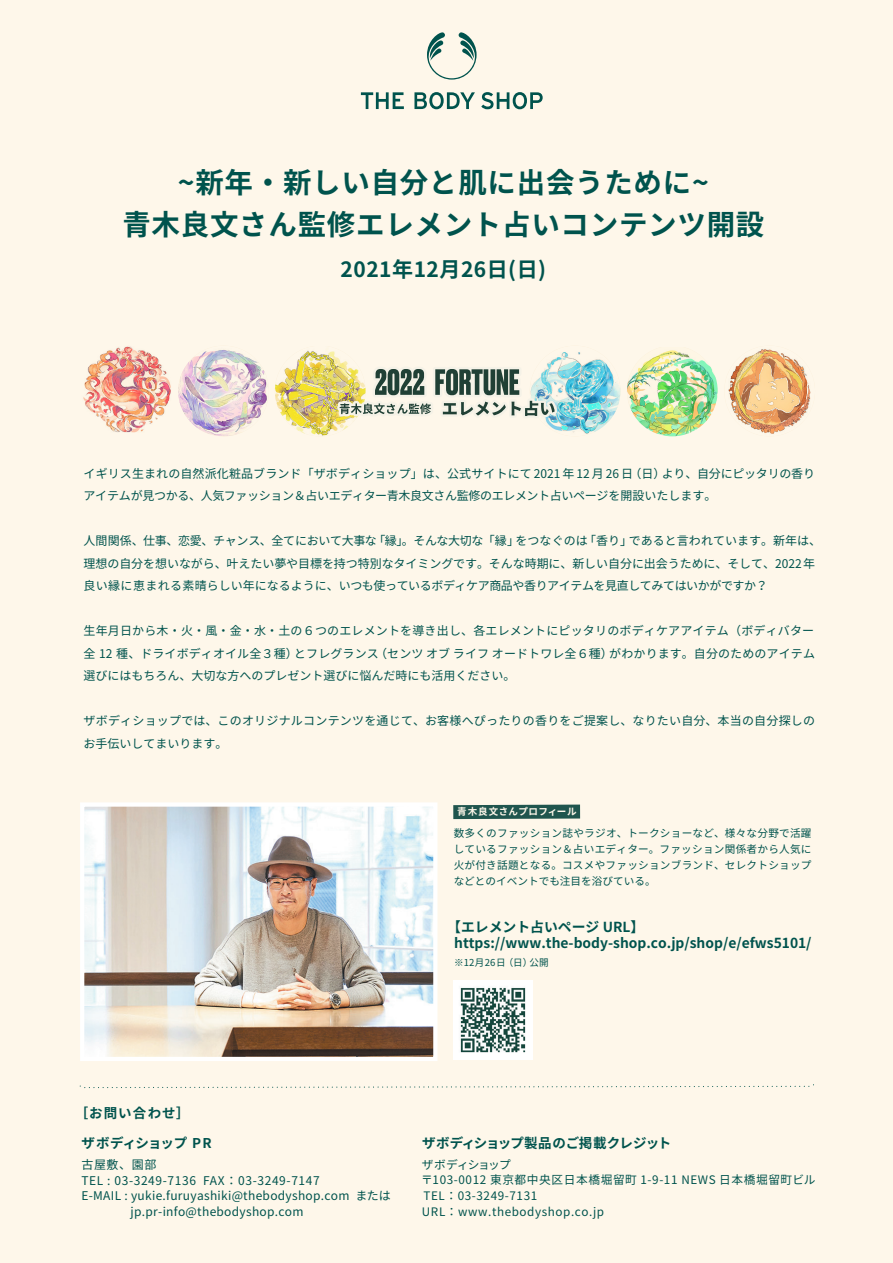
<style>
.page{position:relative;width:893px;height:1263px;background:#fef7ea}
.page>*{position:absolute;margin:0;border:0;box-sizing:border-box;transform-origin:0 0}
.t1{font:700 28.5px/42px "Noto Sans CJ Kjp";letter-spacing:.025em;color:#00534d;text-align:center}
.t2{font:700 21px "Noto Sans CJ Kjp";letter-spacing:.025em;color:#00534d}
.t3{font:700 13.8px/16.6px "Noto Sans CJ Kjp";color:#00534d}
.t4{font:700 13.5px "Noto Sans CJ Kjp";letter-spacing:-.02em;color:#00534d}
.t5{font:700 13.5px "Noto Sans CJ Kjp";letter-spacing:-.03em;color:#00534d}
.t6{font:700 13.5px "Noto Sans CJ Kjp";color:#00534d}
.t7{font:12px/22.5px "Noto Sans CJ Kjp";color:#00534d}
.t8{font:12px/22.5px "Noto Sans CJ Kjp";letter-spacing:-.02em;color:#00534d}
.t9{font:12px/15.6px "Noto Sans CJ Kjp";letter-spacing:.025em;color:#00534d}
.t10{font:12px/22.5px "Noto Sans CJ Kjp";letter-spacing:.02em;color:#00534d}
.t11{font:11.7px/15.6px "Noto Sans CJ Kjp";letter-spacing:.05em;color:#00534d}
.t12{font:10.65px/15.9px "Noto Sans CJ Kjp";letter-spacing:.025em;color:#00534d;text-align:justify}
.t13{font:9.6px "Noto Sans CJ Kjp";letter-spacing:.025em;color:#00534d}
.t14{font:700 9.6px "Noto Sans CJ Kjp";color:#fef7ea}
</style>
<div class="page">
<svg style="left:361px;top:92px;width:182px;height:17px"></svg>
<svg style="left:427px;top:32px;width:50px;height:48px"></svg>
<svg style="left:80px;top:1084px;width:734px;height:5px"></svg>
<img style="left:81px;top:346px;width:91px;height:90px;border-radius:45px">
<img style="left:178px;top:350px;width:89px;height:86px">
<img style="left:275px;top:351px;width:73px;height:85px">
<img style="left:547px;top:352px;width:73px;height:82px">
<img style="left:728px;top:349px;width:83px;height:85px">
<img style="left:627px;top:350px;width:91px;height:86px">
<svg style="left:335px;top:351px;width:226px;height:72px"></svg>
<svg style="left:453px;top:804px;width:127px;height:15px;background:#2f6059"></svg>
<img style="left:453px;top:980px;width:79px;height:80px">
<img style="left:85px;top:807px;width:347px;height:249px">
<div style="left:80px;top:802px;width:357px;height:259px;border:4px solid #fff"></div>
<h1 class="t1" style="left:122px;top:162px;width:643px">~新年・新しい自分と肌に出会うために~<br>青木良文さん監修エレメント占いコンテンツ開設</h1>
<h2 class="t2" style="left:341px;top:258px;width:207px">2021年12月26日(日)</h2>
<p class="t8" style="left:84px;top:462px;width:733px">イギリス生まれの自然派化粧品ブランド「ザボディショップ」は、公式サイトにて 2021 年12月26日（日）より、自分にピッタリの香りアイテムが見つかる、人気ファッション＆占いエディター青木良文さん監修のエレメント占いページを開設いたします。</p>
<p class="t7" style="left:84px;top:530px;width:739px">人間関係、仕事、恋愛、チャンス、全てにおいて大事な「縁」。そんな大切な「縁」をつなぐのは「香り」であると言われています。新年は、理想の自分を想いながら、叶えたい夢や目標を持つ特別なタイミングです。そんな時期に、新しい自分に出会うために、そして、2022年良い縁に恵まれる素晴らしい年になるように、いつも使っているボディケア商品や香りアイテムを見直してみてはいかがですか？</p>
<p class="t7" style="left:84px;top:620px;width:733px;text-align:justify">生年月日から木・火・風・金・水・土の６つのエレメントを導き出し、各エレメントにピッタリのボディケアアイテム（ボディバター全 12 種、ドライボディオイル全３種）とフレグランス（センツ オブ ライフ オードトワレ全６種）がわかります。自分のためのアイテム選びにはもちろん、大切な方へのプレゼント選びに悩んだ時にも活用ください。</p>
<p class="t10" style="left:84px;top:710px;width:733px">ザボディショップでは、このオリジナルコンテンツを通じて、お客様へぴったりの香りをご提案し、なりたい自分、本当の自分探しのお手伝いしてまいります。</p>
<p class="t14" style="left:457px;top:806px;width:121px">青木良文さんプロフィール</p>
<p class="t12" style="left:454px;top:826px;width:359px">数多くのファッション誌やラジオ、トークショーなど、様々な分野で活躍しているファッション＆占いエディター。ファッション関係者から人気に火が付き話題となる。コスメやファッションブランド、セレクトショップなどとのイベントでも注目を浴びている。</p>
<p class="t3" style="left:454px;top:919px;width:359px;text-indent:-7px">【エレメント占いページ URL】https://www.the-body-shop.co.jp/shop/e/efws5101/</p>
<p class="t13" style="left:454px;top:957px;width:96px">※12月26日（日）公開</p>
<p class="t6" style="left:75px;top:1105px;width:117px">［お問い合わせ］</p>
<p class="t5" style="left:82px;top:1135px;width:132px">ザボディショップ PR</p>
<p class="t9" style="left:81px;top:1157px;width:311px">古屋敷、園部<br>TEL : 03-3249-7136 FAX： 03-3249-7147<br>E-MAIL : yukie.furuyashiki@thebodyshop.com または　　　　jp.pr-info@thebodyshop.com</p>
<p class="t4" style="left:422px;top:1135px;width:251px">ザボディショップ製品のご掲載クレジット</p>
<p class="t11" style="left:421px;top:1157px;width:396px">ザボディショップ<br>〒103-0012 東京都中央区日本橋堀留町 1-9-11 NEWS 日本橋堀留町ビル<br>TEL：03-3249-7131　<br>URL：www.thebodyshop.co.jp</p>
</div>
